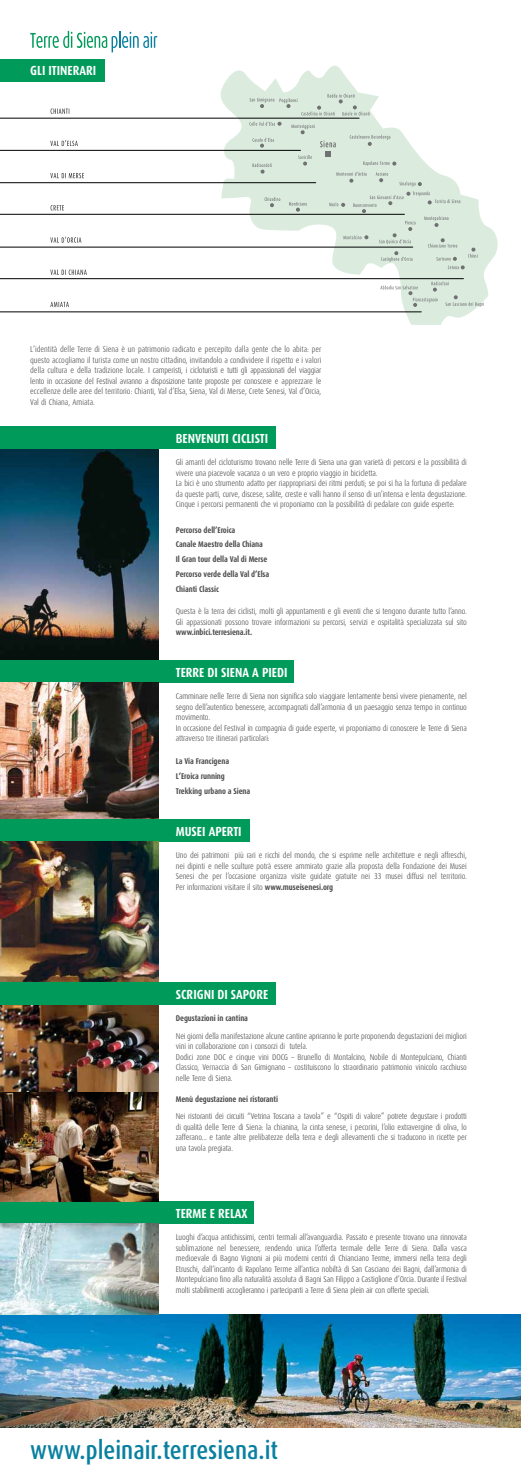
<style>
.page{position:relative;width:521px;height:1474px;background:#fff}
.page>*{position:absolute;margin:0;border:0;box-sizing:border-box;transform-origin:0 0}
.t1{font:500 25.64px "Dax Condensed";color:#0a80a1}
.t2{font:700 13.12px "Dax Condensed";color:#fff}
.t3{font:300 8.31px/10.5px "Dax Condensed";letter-spacing:-.01em;color:#4b4b4d;text-align:justify}
.t4{font:700 8.31px/14.9px "Dax Condensed";letter-spacing:-.01em;color:#4b4b4d}
.s1{font-weight:700}
</style>
<div class="page">
<svg style="left:216px;top:65px;width:282px;height:260px"></svg>
<hr style="left:0;top:150px;width:300px;height:1px;background:#000">
<hr style="left:0;top:182px;width:316px;height:1px;background:#000">
<hr style="left:0;top:214px;width:404px;height:1px;background:#000">
<hr style="left:0;top:247px;width:413px;height:1px;background:#000">
<hr style="left:0;top:278px;width:463px;height:1px;background:#000">
<hr style="left:0;top:312px;width:421px;height:1px;background:#000">
<hr style="left:0;top:118px;width:359px;height:1px;background:#000">
<svg style="left:250px;top:94px;width:120px;height:21px;background:#d2e2d6"></svg>
<svg style="left:291px;top:124px;width:23px;height:10px"></svg>
<svg style="left:252px;top:138px;width:22px;height:10px"></svg>
<svg style="left:350px;top:135px;width:40px;height:11px"></svg>
<svg style="left:298px;top:155px;width:14px;height:11px"></svg>
<svg style="left:253px;top:163px;width:19px;height:11px"></svg>
<svg style="left:363px;top:161px;width:33px;height:5px"></svg>
<svg style="left:265px;top:197px;width:15px;height:10px"></svg>
<svg style="left:289px;top:202px;width:18px;height:10px"></svg>
<svg style="left:380px;top:281px;width:104px;height:26px"></svg>
<svg style="left:329px;top:172px;width:148px;height:97px;background:#d6e5d9"></svg>
<svg style="left:320px;top:140px;width:16px;height:17px"></svg>
<svg style="left:50px;top:302px;width:19px;height:5px"></svg>
<svg style="left:50px;top:269px;width:37px;height:6px"></svg>
<svg style="left:50px;top:236px;width:31px;height:7px"></svg>
<svg style="left:51px;top:205px;width:13px;height:5px"></svg>
<svg style="left:50px;top:173px;width:34px;height:5px"></svg>
<svg style="left:50px;top:140px;width:28px;height:6px"></svg>
<svg style="left:51px;top:108px;width:18px;height:6px"></svg>
<svg style="left:30px;top:31px;width:127px;height:21px"></svg>
<img style="left:0;top:449px;width:158px;height:211px">
<div style="left:0;top:426px;width:275px;height:23px;background:#009b5a"></div>
<div style="left:0;top:59px;width:104px;height:22px;background:#009b5a"></div>
<img style="left:0;top:1314px;width:521px;height:112px">
<div style="left:0;top:660px;width:294px;height:23px;background:#009b5a"></div>
<img style="left:0;top:683px;width:158px;height:136px">
<div style="left:0;top:819px;width:249px;height:22px;background:#009b5a"></div>
<img style="left:0;top:841px;width:158px;height:141px">
<div style="left:0;top:1201px;width:253px;height:22px;background:#009b5a"></div>
<img style="left:0;top:1223px;width:158px;height:91px">
<div style="left:0;top:982px;width:275px;height:23px;background:#009b5a"></div>
<img style="left:0;top:1005px;width:158px;height:196px">
<svg style="left:249px;top:122px;width:32px;height:4px"></svg>
<h2 class="t2" style="left:30px;top:63px;width:67px">GLI ITINERARI</h2>
<p class="t3" style="left:30px;top:344px;width:293px">L’identità delle Terre di Siena è un patrimonio radicato e percepito dalla gente che lo abita: per questo accogliamo il turista come un nostro cittadino, invitandolo a condividere il rispetto e i valori della cultura e della tradizione locale. I camperisti, i cicloturisti e tutti gli appassionati del viaggiar lento in occasione del Festival avranno a disposizione tante proposte per conoscere e apprezzare le eccellenze delle aree del territorio: Chianti, Val d’Elsa, Siena, Val di Merse, Crete Senesi, Val d’Orcia, Val di Chiana, Amiata.</p>
<h2 class="t2" style="left:176px;top:431px;width:94px">BENVENUTI CICLISTI</h2>
<p class="t3" style="left:176px;top:457px;width:293px;text-align:left">Gli amanti del cicloturismo trovano nelle Terre di Siena una gran varietà di percorsi e la possibilità di vivere una piacevole vacanza o un vero e proprio viaggio in bicicletta.<br>La bici è uno strumento adatto per riappropriarsi dei ritmi perduti; se poi si ha la fortuna di pedalare da queste parti, curve, discese, salite, creste e valli hanno il senso di un’intensa e lenta degustazione.<br>Cinque i percorsi permanenti che vi proponiamo con la possibilità di pedalare con guide esperte:</p>
<p class="t4" style="left:176px;top:522px;width:95px">Percorso dell’Eroica<br>Canale Maestro della Chiana<br>Il Gran tour della Val di Merse<br>Percorso verde della Val d’Elsa<br>Chianti Classic</p>
<p class="t3" style="left:176px;top:606px;width:293px">Questa è la terra dei ciclisti, molti gli appuntamenti e gli eventi che si tengono durante tutto l’anno.<br>Gli appassionati possono trovare informazioni su percorsi, servizi e ospitalità specializzata sul sito</p>
<p class="t4" style="left:176px;top:624px;width:78px">www.inbici.terresiena.it.</p>
<h2 class="t2" style="left:176px;top:665px;width:113px">TERRE DI SIENA A PIEDI</h2>
<p class="t3" style="left:176px;top:691px;width:293px;text-align:left">Camminare nelle Terre di Siena non significa solo viaggiare lentamente bensì vivere pienamente, nel segno dell’autentico benessere, accompagnati dall’armonia di un paesaggio senza tempo in continuo movimento.<br>In occasione del Festival in compagnia di guide esperte, vi proponiamo di conoscere le Terre di Siena attraverso tre itinerari particolari:</p>
<p class="t4" style="left:176px;top:753px;width:76px">La Via Francigena<br>L’Eroica running<br>Trekking urbano a Siena</p>
<h2 class="t2" style="left:176px;top:824px;width:67px">MUSEI APERTI</h2>
<p class="t3" style="left:176px;top:850px;width:293px">Uno dei patrimoni più rari e ricchi del mondo, che si esprime nelle architetture e negli affreschi, nei dipinti e nelle sculture potrà essere ammirato grazie alla proposta della Fondazione dei Musei Senesi che per l’occasione organizza visite guidate gratuite nei 33 musei diffusi nel territorio.<br>Per informazioni visitare il sito <span class="s1">www.museisenesi.org</span></p>
<h2 class="t2" style="left:176px;top:987px;width:94px">SCRIGNI DI SAPORE</h2>
<p class="t4" style="left:176px;top:1011px;width:74px">Degustazioni in cantina</p>
<p class="t3" style="left:176px;top:1030px;width:293px;text-align:left">Nei giorni della manifestazione alcune cantine apriranno le porte proponendo degustazioni dei migliori vini in collaborazione con i consorzi di tutela.<br>Dodici zone DOC e cinque vini DOCG – Brunello di Montalcino, Nobile di Montepulciano, Chianti Classico, Vernaccia di San Gimignano – costituiscono lo straordinario patrimonio vinicolo racchiuso nelle Terre di Siena.</p>
<p class="t4" style="left:176px;top:1091px;width:104px">Menù degustazione nei ristoranti</p>
<p class="t3" style="left:176px;top:1111px;width:293px">Nei ristoranti dei circuiti “Vetrina Toscana a tavola” e “Ospiti di valore” potrete degustare i prodotti di qualità delle Terre di Siena: la chianina, la cinta senese, i pecorini, l’olio extravergine di oliva, lo zafferano... e tante altre prelibatezze della terra e degli allevamenti che si traducono in ricette per una tavola pregiata.</p>
<h2 class="t2" style="left:176px;top:1205px;width:73px">TERME E RELAX</h2>
<p class="t3" style="left:176px;top:1232px;width:293px">Luoghi d’acqua antichissimi, centri termali all’avanguardia. Passato e presente trovano una rinnovata sublimazione nel benessere, rendendo unica l’offerta termale delle Terre di Siena. Dalla vasca medioevale di Bagno Vignoni ai più moderni centri di Chianciano Terme, immersi nella terra degli Etruschi, dall’incanto di Rapolano Terme all’antica nobiltà di San Casciano dei Bagni, dall’armonia di Montepulciano fino alla naturalità assoluta di Bagni San Filippo a Castiglione d’Orcia. Durante il Festival molti stabilimenti accoglieranno i partecipanti a Terre di Siena plein air con offerte speciali.</p>
<h1 class="t1" style="left:30px;top:1435px;width:249px">www.pleinair.terresiena.it</h1>
</div>
